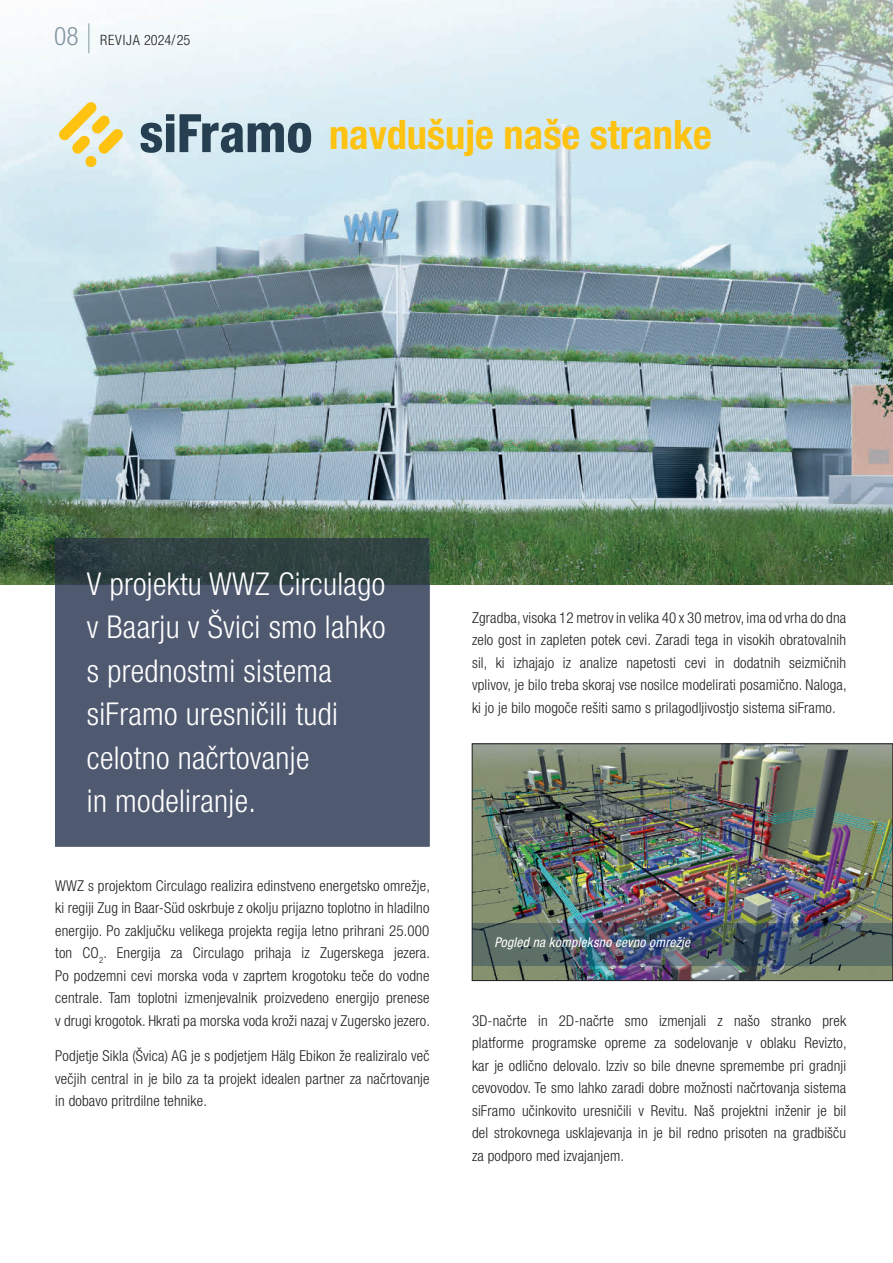
<style>
.page{position:relative;width:893px;height:1263px;background:#fff}
.page>*{position:absolute;margin:0;border:0;box-sizing:border-box;transform-origin:0 0}
.t1{font:700 condensed 40.5px "Helvetica Neue LT Pro";color:#fec210}
.t2{font:300 condensed 31.5px/43.5px "Helvetica Neue LT Pro";letter-spacing:.01em;color:#fff}
.t3{font:300 condensed 15px/22.5px "Helvetica Neue LT Pro";letter-spacing:.01em;color:#231f20;text-align:justify}
.t4{font:300 condensed 14.25px "Helvetica Neue LT Pro";letter-spacing:.055em;color:#231f20}
.t5{font:italic condensed 13.5px "Helvetica Neue LT Pro";letter-spacing:.015em;color:#fff}
.s1{font-size:25.5px;color:#83969f}
</style>
<div class="page">
<img style="left:0;top:0;width:893px;height:584px">
<hr style="left:89px;top:23px;width:1px;height:30px;background:#83969f">
<svg style="left:59px;top:102px;width:64px;height:65px;background:#ebe1ac"></svg>
<svg style="left:141px;top:114px;width:33px;height:39px"></svg>
<svg style="left:180px;top:114px;width:131px;height:39px;background:#8096a2"></svg>
<div style="left:55px;top:538px;width:374px;height:308px;background:linear-gradient(to right,#2c3d40,#324542)"></div>
<div style="left:55px;top:584px;width:374px;height:262px;background:#4f5970"></div>
<img style="left:474px;top:746px;width:417px;height:233px">
<div style="left:472px;top:744px;width:421px;height:237px;border:1px solid #231f20"></div>
<img style="left:472px;top:923px;width:421px;height:42px">
<p class="t4" style="left:54px;top:32px;width:138px"><span class="s1">08</span> REVIJA 2024/25</p>
<h1 class="t1" style="left:329px;top:110px;width:385px">navdušuje naše stranke</h1>
<h2 class="t2" style="left:87px;top:561px;width:300px">V projektu WWZ Circulago v Baarju v Švici smo lahko s prednostmi sistema siFramo uresničili tudi celotno načrtovanje<br>in modeliranje.</h2>
<p class="t3" style="left:55px;top:874px;width:376px">WWZ s projektom Circulago realizira edinstveno energetsko omrežje, ki regiji Zug in Baar-Süd oskrbuje z okolju prijazno toplotno in hladilno energijo. Po zaključku velikega projekta regija letno prihrani 25.000 ton CO<sub>2</sub>. Energija za Circulago prihaja iz Zugerskega jezera.<br>Po podzemni cevi morska voda v zaprtem krogotoku teče do vodne centrale. Tam toplotni izmenjevalnik proizvedeno energijo prenese v drugi krogotok. Hkrati pa morska voda kroži nazaj v Zugersko jezero.</p>
<p class="t3" style="left:55px;top:1044px;width:376px">Podjetje Sikla (Švica) AG je s podjetjem Hälg Ebikon že realiziralo več večjih central in je bilo za ta projekt idealen partner za načrtovanje in dobavo pritrdilne tehnike.</p>
<p class="t3" style="left:472px;top:606px;width:376px">Zgradba, visoka 12 metrov in velika 40 x 30 metrov, ima od vrha do dna zelo gost in zapleten potek cevi. Zaradi tega in visokih obratovalnih sil, ki izhajajo iz analize napetosti cevi in dodatnih seizmičnih vplivov, je bilo treba skoraj vse nosilce modelirati posamično. Naloga, ki jo je bilo mogoče rešiti samo s prilagodljivostjo sistema siFramo.</p>
<p class="t5" style="left:494px;top:934px;width:197px">Pogled na kompleksno cevno omrežje</p>
<p class="t3" style="left:472px;top:1009px;width:376px">3D-načrte in 2D-načrte smo izmenjali z našo stranko prek platforme programske opreme za sodelovanje v oblaku Revizto, kar je odlično delovalo. Izziv so bile dnevne spremembe pri gradnji cevovodov. Te smo lahko zaradi dobre možnosti načrtovanja sistema siFramo učinkovito uresničili v Revitu. Naš projektni inženir je bil del strokovnega usklajevanja in je bil redno prisoten na gradbišču za podporo med izvajanjem.</p>
</div>
